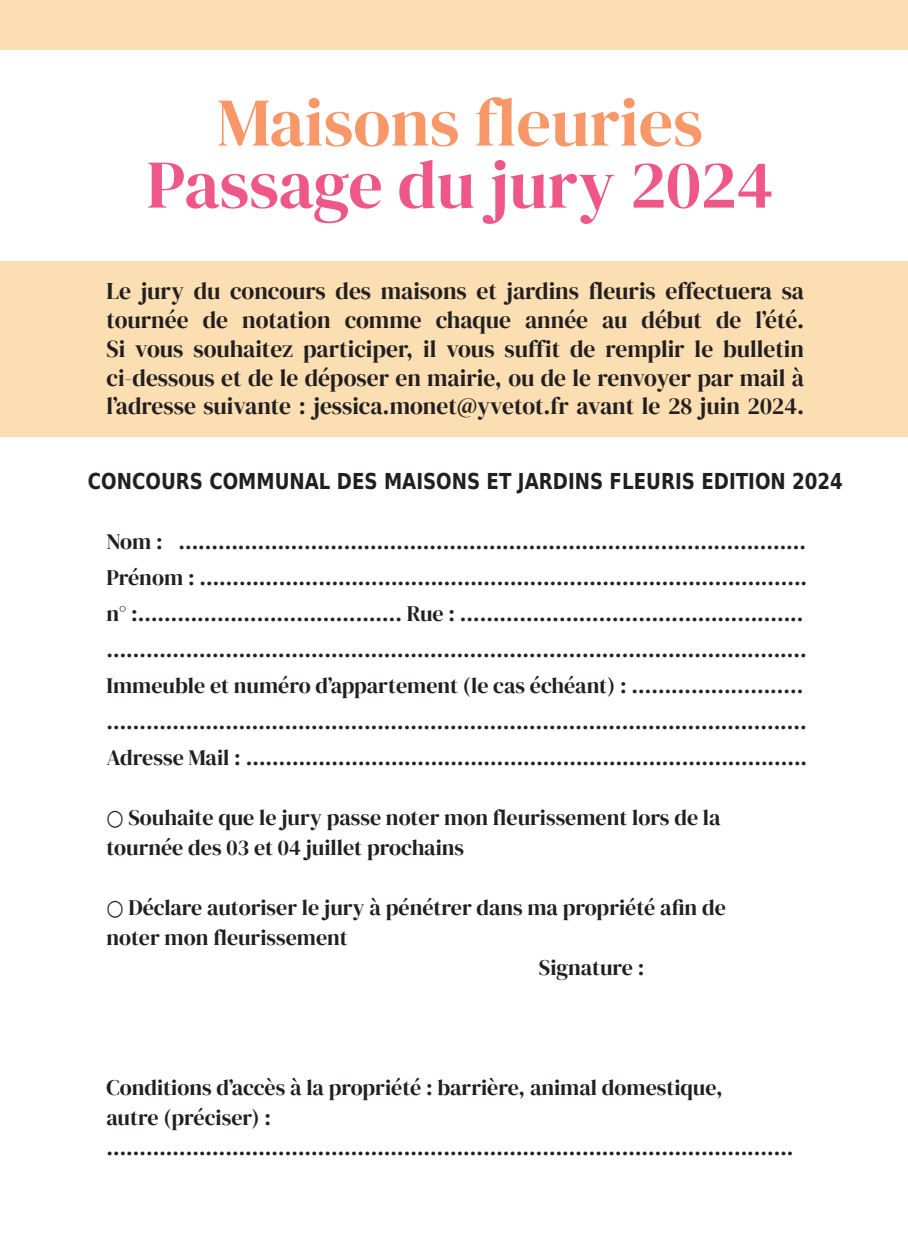
<style>
.page{position:relative;width:908px;height:1248px;background:#fff}
.page>*{position:absolute;margin:0;border:0;box-sizing:border-box;transform-origin:0 0}
.t1{font:68px "DM Serif Display";color:#f05789}
.t2{font:68px "DM Serif Display";color:#f89767}
.t3{font:24px/28.8px "DM Serif Display";color:#231f20;text-align:justify}
.t4{font:22px/36px "DM Serif Display";color:#231f20}
.t5{font:700 22px "DejaVu Sans Condensed";color:#231f20;scale:.92 1}
.s1{font-family:"DejaVu Sans Condensed"}
</style>
<div class="page">
<div style="left:0;top:0;width:907px;height:1247px;background:#fbdeb2"></div>
<div style="left:0;top:437px;width:907px;height:810px;background:#fff"></div>
<div style="left:0;top:51px;width:907px;height:210px;background:#fff"></div>
<h1 class="t2" style="left:217px;top:83px;width:487px">Maisons fleuries</h1>
<h1 class="t1" style="left:146px;top:145px;width:628px">Passage du jury 2024</h1>
<p class="t3" style="left:106px;top:277px;width:698px">Le jury du concours des maisons et jardins fleuris effectuera sa tournée de notation comme chaque année au début de l’été.<br>Si vous souhaitez participer, il vous suffit de remplir le bulletin ci-dessous et de le déposer en mairie, ou de le renvoyer par mail à l’adresse suivante : jessica.monet@yvetot.fr avant le 28 juin 2024.</p>
<p class="t5" style="left:88px;top:463px;width:821px">CONCOURS COMMUNAL DES MAISONS ET JARDINS FLEURIS EDITION 2024</p>
<p class="t4" style="left:106px;top:523px;width:702px">Nom : ..........………………………………………………………......................<br>Prénom : ………………………………………………………………………........... n° :…………………………………. Rue : …………………………………….......... ………………………………………………………………………………….….........<br>Immeuble et numéro d’appartement (le cas échéant) : ………….............. ……………………………………………………………………………………..........<br>Adresse Mail : ……………………………………………………………….............</p>
<p class="t4" style="left:106px;top:802px;width:615px;line-height:30px"><span class="s1">○</span> Souhaite que le jury passe noter mon fleurissement lors de la tournée des 03 et 04 juillet prochains</p>
<p class="t4" style="left:106px;top:889px;width:620px"><span class="s1">○</span> Déclare autoriser le jury à pénétrer dans ma propriété afin de</p>
<p class="t4" style="left:106px;top:919px;width:243px">noter mon fleurissement</p>
<p class="t4" style="left:538px;top:949px;width:107px">Signature :</p>
<p class="t4" style="left:106px;top:1072px;width:688px;line-height:30px">Conditions d’accès à la propriété : barrière, animal domestique,<br>autre (préciser) : ………………………………………………………………………………….......….</p>
</div>
